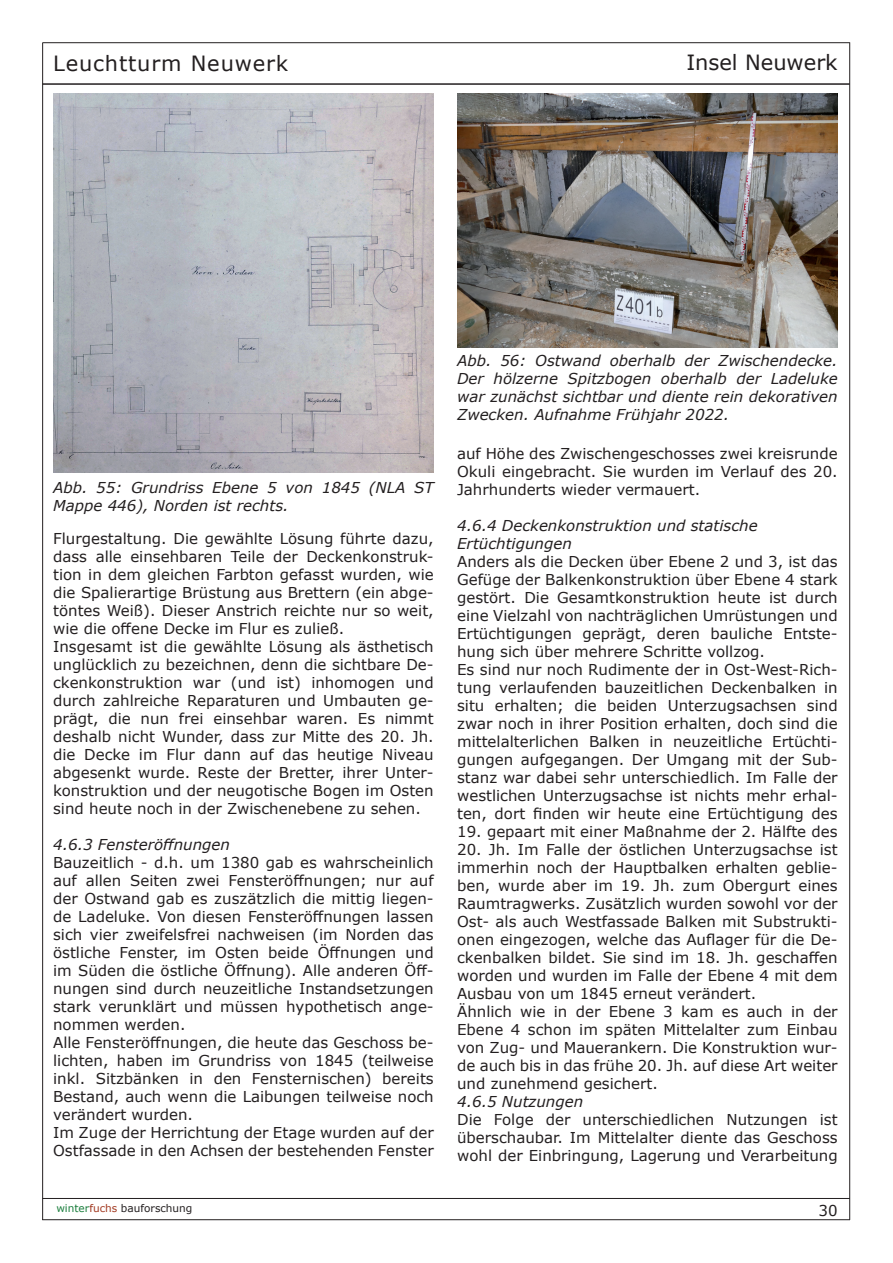
<style>
.page{position:relative;width:893px;height:1263px;background:#fff}
.page>*{position:absolute;margin:0;border:0;box-sizing:border-box;transform-origin:0 0}
.t1{font:21px "Verdana";letter-spacing:.04em;color:#231f20}
.t2{font:21px "Verdana";color:#231f20}
.t3{font:15px/18px "Verdana";color:#231f20}
.t4{font:italic 15px/18px "Verdana";color:#231f20}
.t5{font:10.5px "Verdana";color:#231f20}
.s1{color:#1c7f3e}
.s2{color:#a23a22}
</style>
<div class="page">
<hr style="left:42px;top:42px;width:808px;height:1px;background:#231f20">
<hr style="left:42px;top:1219px;width:808px;height:1px;background:#231f20">
<hr style="left:849px;top:42px;width:1px;height:1178px;background:#231f20">
<hr style="left:42px;top:43px;width:1px;height:1177px;background:#231f20">
<hr style="left:42px;top:83px;width:808px;height:2px;background:#231f20">
<hr style="left:42px;top:1198px;width:808px;height:1px;background:#231f20">
<img style="left:53px;top:94px;width:381px;height:379px">
<img style="left:457px;top:94px;width:381px;height:253px">
<h1 class="t1" style="left:53px;top:49px;width:237px">Leuchtturm Neuwerk</h1>
<h1 class="t2" style="left:686px;top:48px;width:153px">Insel Neuwerk</h1>
<p class="t4" style="left:53px;top:478px;width:382px">Abb. 55: Grundriss Ebene 5 von 1845 (NLA ST<br>Mappe 446), Norden ist rechts.</p>
<p class="t3" style="left:53px;top:529px;width:382px">Flurgestaltung. Die gewählte Lösung führte dazu, dass alle einsehbaren Teile der Deckenkonstruk&shy;tion in dem gleichen Farbton gefasst wurden, wie die Spalierartige Brüstung aus Brettern (ein abge&shy;töntes Weiß). Dieser Anstrich reichte nur so weit, wie die offene Decke im Flur es zuließ.<br>Insgesamt ist die gewählte Lösung als ästhetisch unglücklich zu bezeichnen, denn die sichtbare De&shy;ckenkonstruktion war (und ist) inhomogen und durch zahlreiche Reparaturen und Umbauten ge&shy;prägt, die nun frei einsehbar waren. Es nimmt deshalb nicht Wunder, dass zur Mitte des 20. Jh. die Decke im Flur dann auf das heutige Niveau abgesenkt wurde. Reste der Bretter, ihrer Unter&shy;konstruktion und der neugotische Bogen im Osten sind heute noch in der Zwischenebene zu sehen.</p>
<p class="t4" style="left:53px;top:835px;width:178px">4.6.3 Fensteröffnungen</p>
<p class="t3" style="left:53px;top:853px;width:382px">Bauzeitlich - d.h. um 1380 gab es wahrscheinlich auf allen Seiten zwei Fensteröffnungen; nur auf der Ostwand gab es zuszätzlich die mittig liegen&shy;de Ladeluke. Von diesen Fensteröffnungen lassen sich vier zweifelsfrei nachweisen (im Norden das östliche Fenster, im Osten beide Öffnungen und im Süden die östliche Öffnung). Alle anderen Öff&shy;nungen sind durch neuzeitliche Instandsetzungen stark verunklärt und müssen hypothetisch ange&shy;nommen werden.<br>Alle Fensteröffnungen, die heute das Geschoss be&shy;lichten, haben im Grundriss von 1845 (teilweise inkl. Sitzbänken in den Fensternischen) bereits Bestand, auch wenn die Laibungen teilweise noch verändert wurden.<br>Im Zuge der Herrichtung der Etage wurden auf der Ostfassade in den Achsen der bestehenden Fenster</p>
<p class="t4" style="left:457px;top:352px;width:382px;text-align:justify">Abb. 56: Ostwand oberhalb der Zwischendecke.<br>Der hölzerne Spitzbogen oberhalb der Ladeluke war zunächst sichtbar und diente rein dekorativen Zwecken. Aufnahme Frühjahr 2022.</p>
<p class="t3" style="left:457px;top:445px;width:382px;text-align:justify">auf Höhe des Zwischengeschosses zwei kreisrunde Okuli eingebracht. Sie wurden im Verlauf des 20.<br>Jahrhunderts wieder vermauert.</p>
<p class="t4" style="left:457px;top:517px;width:302px">4.6.4 Deckenkonstruktion und statische<br>Ertüchtigungen</p>
<p class="t3" style="left:457px;top:553px;width:382px">Anders als die Decken über Ebene 2 und 3, ist das Gefüge der Balkenkonstruktion über Ebene 4 stark gestört. Die Gesamtkonstruktion heute ist durch eine Vielzahl von nachträglichen Umrüstungen und Ertüchtigungen geprägt, deren bauliche Entste&shy;hung sich über mehrere Schritte vollzog.<br>Es sind nur noch Rudimente der in Ost-West-Rich&shy;tung verlaufenden bauzeitlichen Deckenbalken in situ erhalten; die beiden Unterzugsachsen sind zwar noch in ihrer Position erhalten, doch sind die mittelalterlichen Balken in neuzeitliche Ertüchti&shy;gungen aufgegangen. Der Umgang mit der Sub&shy;stanz war dabei sehr unterschiedlich. Im Falle der westlichen Unterzugsachse ist nichts mehr erhal&shy;ten, dort finden wir heute eine Ertüchtigung des</p>
<p class="t3" style="left:457px;top:823px;width:382px">19. gepaart mit einer Maßnahme der 2. Hälfte des</p>
<p class="t3" style="left:457px;top:841px;width:382px">20. Jh. Im Falle der östlichen Unterzugsachse ist immerhin noch der Hauptbalken erhalten geblie&shy;ben, wurde aber im 19. Jh. zum Obergurt eines Raumtragwerks. Zusätzlich wurden sowohl vor der Ost- als auch Westfassade Balken mit Substrukti&shy;onen eingezogen, welche das Auflager für die De&shy;ckenbalken bildet. Sie sind im 18. Jh. geschaffen worden und wurden im Falle der Ebene 4 mit dem Ausbau von um 1845 erneut verändert.<br>Ähnlich wie in der Ebene 3 kam es auch in der Ebene 4 schon im späten Mittelalter zum Einbau von Zug- und Mauerankern. Die Konstruktion wur&shy;de auch bis in das frühe 20. Jh. auf diese Art weiter und zunehmend gesichert.</p>
<p class="t4" style="left:457px;top:1093px;width:128px">4.6.5 Nutzungen</p>
<p class="t3" style="left:457px;top:1111px;width:382px;text-align:justify">Die Folge der unterschiedlichen Nutzungen ist überschaubar. Im Mittelalter diente das Geschoss wohl der Einbringung, Lagerung und Verarbeitung</p>
<p class="t5" style="left:56px;top:1201px;width:138px"><span class="s1">winter</span><span class="s2">fuchs</span> bauforschung</p>
<p class="t3" style="left:819px;top:1201px;width:21px">30</p>
</div>
